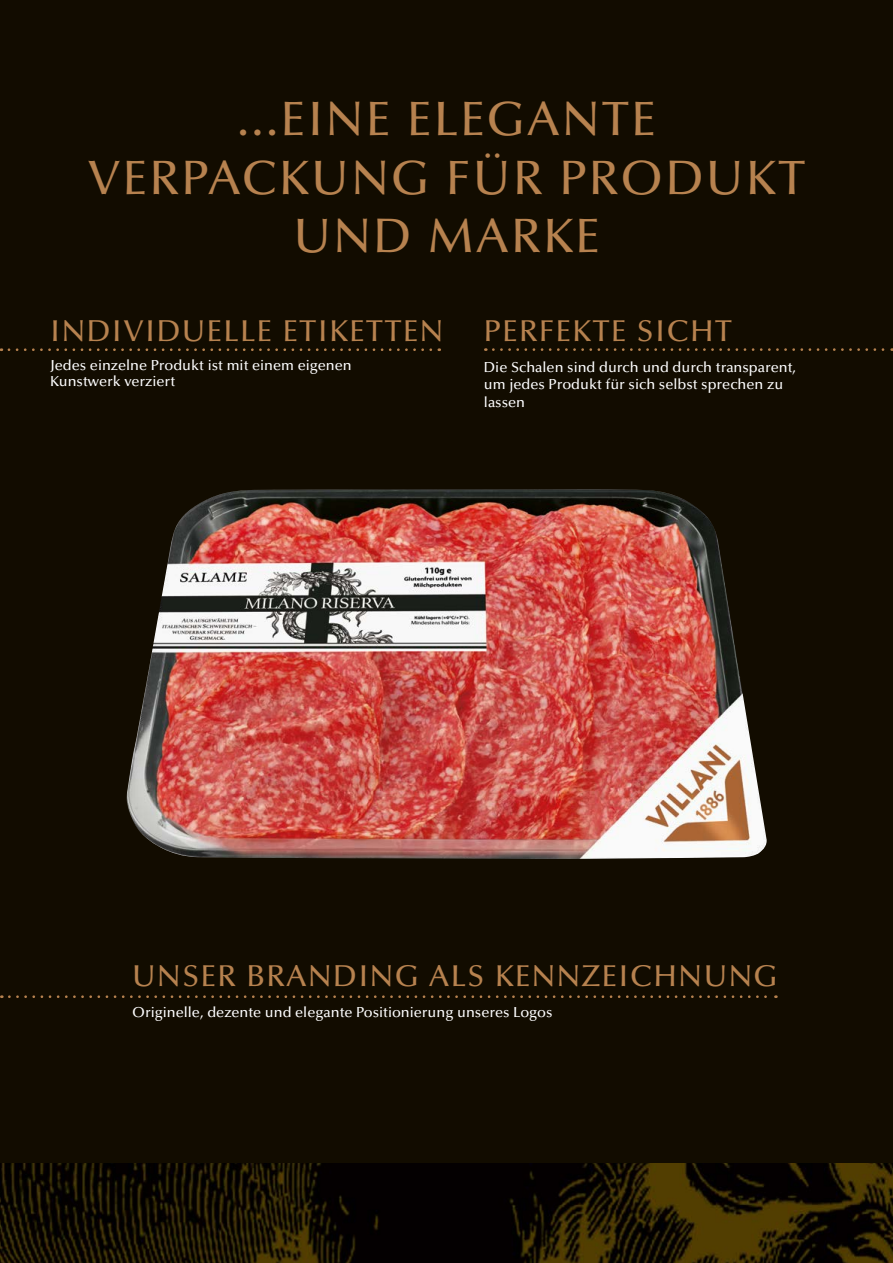
<style>
.page{position:relative;width:893px;height:1263px;background:#fff}
.page>*{position:absolute;margin:0;border:0;box-sizing:border-box;transform-origin:0 0}
.t1{font:500 48.45px/58.2px "Optima LT Std";letter-spacing:.05em;color:#b7824f;text-align:center}
.t2{font:500 30.3px "Optima LT Std";letter-spacing:.05em;color:#b7824f}
.t3{font:500 14.55px/17.4px "Optima LT Std";color:#fff}
</style>
<div class="page">
<img style="left:0;top:1162px;width:893px;height:101px">
<div style="left:0;top:0;width:893px;height:1162px;background:#120c00"></div>
<svg style="left:9px;top:348px;width:431px;height:3px"></svg>
<svg style="left:9px;top:995px;width:767px;height:3px"></svg>
<svg style="left:493px;top:348px;width:400px;height:3px"></svg>
<img style="left:126px;top:489px;width:641px;height:370px">
<h1 class="t1" style="left:88px;top:91px;width:719px">...EINE ELEGANTE<br>VERPACKUNG FÜR PRODUKT<br>UND MARKE</h1>
<h2 class="t2" style="left:50px;top:313px;width:395px">INDIVIDUELLE ETIKETTEN</h2>
<p class="t3" style="left:50px;top:358px;width:303px;line-height:15.8px">Jedes einzelne Produkt ist mit einem eigenen<br>Kunstwerk verziert</p>
<h2 class="t2" style="left:484px;top:313px;width:250px">PERFEKTE SICHT</h2>
<p class="t3" style="left:484px;top:359px;width:314px">Die Schalen sind durch und durch transparent, um jedes Produkt für sich selbst sprechen zu lassen</p>
<h2 class="t2" style="left:132px;top:958px;width:647px">UNSER BRANDING ALS KENNZEICHNUNG</h2>
<p class="t3" style="left:132px;top:1003px;width:422px">Originelle, dezente und elegante Positionierung unseres Logos</p>
</div>
